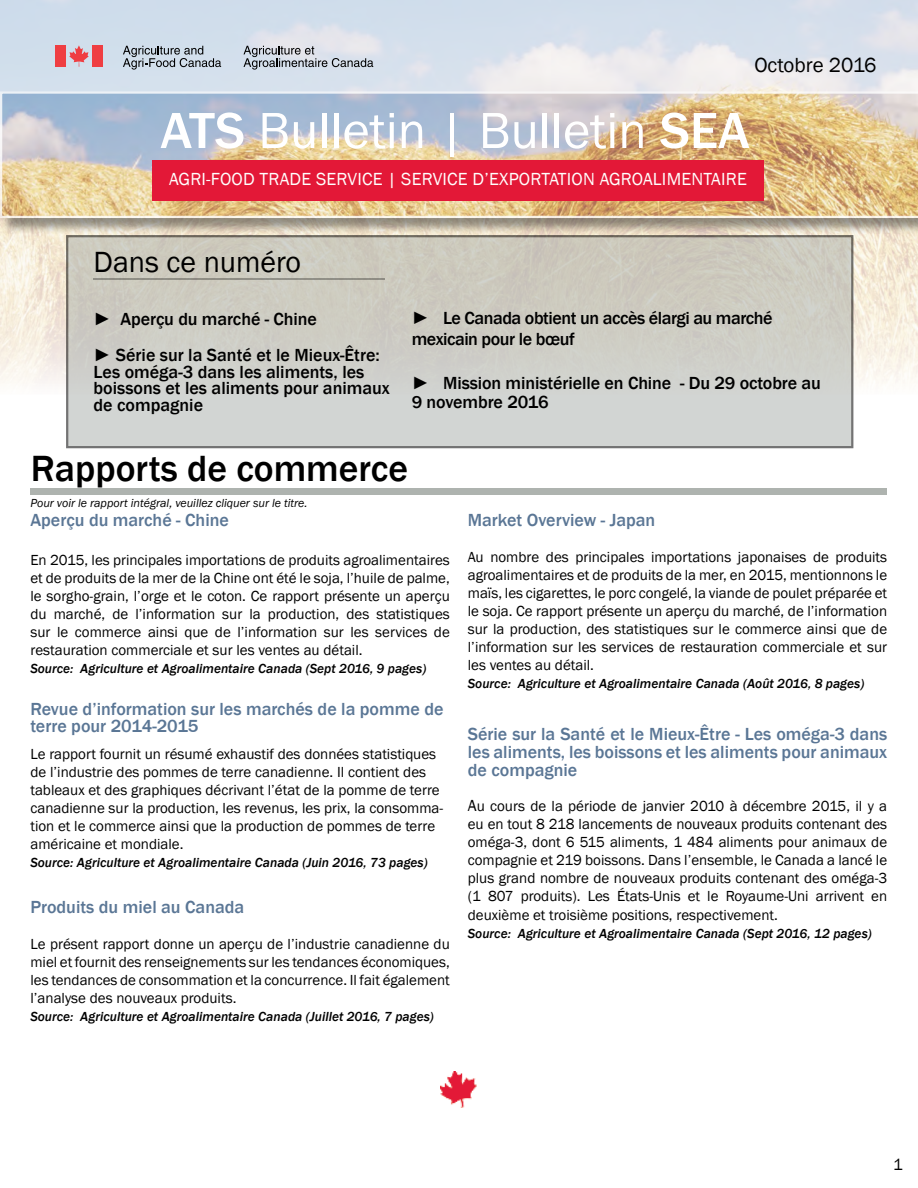
<style>
.page{position:relative;width:918px;height:1188px;background:#fff}
.page>*{position:absolute;margin:0;border:0;box-sizing:border-box;transform-origin:0 0}
.t1{font:52.5px "Franklin Gothic";color:#fff}
.t2{font:500 37.5px "Franklin Gothic";color:#000}
.t3{font:30px "Franklin Gothic";color:#000}
.t4{font:21px "Franklin Gothic";color:#000}
.t5{font:500 18px/18px "Franklin Gothic";color:#5a7695}
.t6{font:500 18px/16.5px "Franklin Gothic";letter-spacing:-.005em;color:#000}
.t7{font:18px "Franklin Gothic";letter-spacing:.01em;color:#fffffd}
.t8{font:500 18px/21.6px "Franklin Gothic";letter-spacing:-.025em;color:#000}
.t9{font:16.5px "Franklin Gothic";color:#000}
.t10{font:15px/18px "Franklin Gothic";color:#000;text-align:justify}
.t11{font:italic 500 13.5px "Franklin Gothic";color:#000}
.t12{font:italic 12px "Franklin Gothic";color:#000}
.s1{font-weight:500}
.s2{font-weight:400;font-style:italic}
.s3{font-size:16.5px}
</style>
<div class="page">
<img style="left:0;top:0;width:918px;height:395px">
<div style="left:0;top:92px;width:918px;height:143px;background:#000;opacity:.75"></div>
<svg style="left:0;top:91px;width:918px;height:127px;background:#cfc2ac"></svg>
<svg style="left:69px;top:45px;width:20px;height:22px"></svg>
<div style="left:55px;top:45px;width:11px;height:22px;background:#ef3e42"></div>
<div style="left:92px;top:45px;width:11px;height:22px;background:#ef3e42"></div>
<svg style="left:123px;top:46px;width:98px;height:24px;background:#a6b0ba"></svg>
<svg style="left:244px;top:46px;width:129px;height:24px;background:#b3b8c0"></svg>
<div style="left:152px;top:160px;width:612px;height:40px;background:#e31837"></div>
<div style="left:67px;top:236px;width:785px;height:211px;background:linear-gradient(to bottom,#cbc6b8,#d3d6d6)"></div>
<div style="left:30px;top:489px;width:857px;height:6px;background:#aeb3af"></div>
<hr style="left:94px;top:279px;width:291px;height:1px;background:#000">
<img style="left:440px;top:1071px;width:37px;height:36px">
<h3 class="t4" style="left:754px;top:52px;width:124px">Octobre 2016</h3>
<h1 class="t1" style="left:160px;top:98px;width:591px"><span class="s1">ATS</span> Bulletin | Bulletin <span class="s1">SEA</span></h1>
<p class="t7" style="left:169px;top:168px;width:253px">AGRI-FOOD TRADE SERVICE | Service</p>
<p class="t7" style="left:473px;top:168px;width:57px">d’exportatio</p>
<p class="t7" style="left:583px;top:168px;width:29px">n agroa</p>
<p class="t7" style="left:653px;top:168px;width:61px">li mentaire</p>
<h3 class="t3" style="left:94px;top:243px;width:209px">Dans ce numéro</h3>
<p class="t6" style="left:94px;top:301px;width:288px;line-height:36px">► Aperçu du marché - Chine<br>► Série sur la Santé et le Mieux-Être:</p>
<p class="t6" style="left:94px;top:364px;width:298px">Les oméga-3 dans les aliments, les boissons et les aliments pour animaux de compagnie</p>
<p class="t8" style="left:412px;top:307px;width:362px"><span class="s2">►</span> Le Canada obtient un accès élargi au marché mexicain pour le bœuf</p>
<p class="t6" style="left:412px;top:373px;width:411px;line-height:19.8px">► Mission ministérielle en Chine - Du 29 octobre au<br>9 novembre 2016</p>
<h2 class="t2" style="left:31px;top:445px;width:379px">Rapports de commerce</h2>
<p class="t5" style="left:30px;top:511px;width:200px">Aperçu du marché - Chine</p>
<p class="t10" style="left:30px;top:552px;width:421px">En 2015, les principales importations de produits agroalimentaires et de produits de la mer de la Chine ont été le soja, l’huile de palme, le sorgho-grain, l’orge et le coton. Ce rapport présente un aperçu du marché, de l’information sur la production, des statistiques sur le commerce ainsi que de l’information sur les services de restauration commerciale et sur les ventes au détail.</p>
<p class="t11" style="left:30px;top:661px;width:397px">Source: Agriculture et Agroalimentaire Canada (Sept 2016, 9 pages)</p>
<p class="t5" style="left:30px;top:701px;width:415px;line-height:16.5px">Revue d’information sur les marchés de la pomme de terre pour 2014-2015</p>
<p class="t10" style="left:30px;top:745px;width:414px;text-align:left">Le rapport fournit un résumé exhaustif des données statistiques de l’industrie des pommes de terre canadienne. Il contient des tableaux et des graphiques décrivant l’état de la pomme de terre canadienne sur la production, les revenus, les prix, la consomma&shy;tion et le commerce ainsi que la production de pommes de terre américaine et mondiale.</p>
<p class="t11" style="left:30px;top:854px;width:399px">Source: Agriculture et Agroalimentaire Canada (Juin 2016, 73 pages)</p>
<p class="t5" style="left:30px;top:899px;width:215px">Produits du miel au Canada</p>
<p class="t10" style="left:30px;top:936px;width:421px">Le présent rapport donne un aperçu de l’industrie canadienne du miel et fournit des renseignements sur les tendances économiques, les tendances de consommation et la concurrence. Il fait également l’analyse des nouveaux produits.</p>
<p class="t11" style="left:30px;top:1009px;width:405px">Source: Agriculture et Agroalimentaire Canada (Juillet 2016, 7 pages)</p>
<p class="t12" style="left:30px;top:495px;width:279px">Pour voir le rapport intégral, veuillez cliquer sur le titre.</p>
<p class="t5" style="left:468px;top:511px;width:189px">Market Overview - Japan</p>
<p class="t10" style="left:468px;top:548px;width:421px">Au nombre des principales importations japonaises de produits agroalimentaires et de produits de la mer, en 2015, mentionnons le maïs, les cigarettes, le porc congelé, la viande de poulet préparée et le soja. Ce rapport présente un aperçu du marché, de l’information sur la production, des statistiques sur le commerce ainsi que de l’information sur les services de restauration commerciale et sur les ventes au détail.</p>
<p class="t11" style="left:468px;top:675px;width:398px">Source: Agriculture et Agroalimentaire Canada (Août 2016, 8 pages)</p>
<p class="t5" style="left:468px;top:725px;width:421px;text-align:justify">Série sur la Santé et le Mieux-Être - Les oméga-3 dans les aliments, les boissons et les aliments pour animaux de compagnie</p>
<p class="t10" style="left:468px;top:797px;width:421px"><span class="s3">A</span>u cours de la période de janvier 2010 à décembre 2015, il y a eu en tout 8 218 lancements de nouveaux produits contenant des oméga‑3, dont 6 515 aliments, 1 484 aliments pour animaux de compagnie et 219 boissons. Dans l’ensemble, le Canada a lancé le plus grand nombre de nouveaux produits contenant des oméga‑3 (1 807 produits). Les États‑Unis et le Royaume‑Uni arrivent en</p>
<p class="t10" style="left:468px;top:907px;width:312px">deuxième et troisième positions, respectivement.</p>
<p class="t11" style="left:468px;top:926px;width:406px">Source: Agriculture et Agroalimentaire Canada (Sept 2016, 12 pages)</p>
<p class="t9" style="left:893px;top:1154px;width:11px">1</p>
</div>
